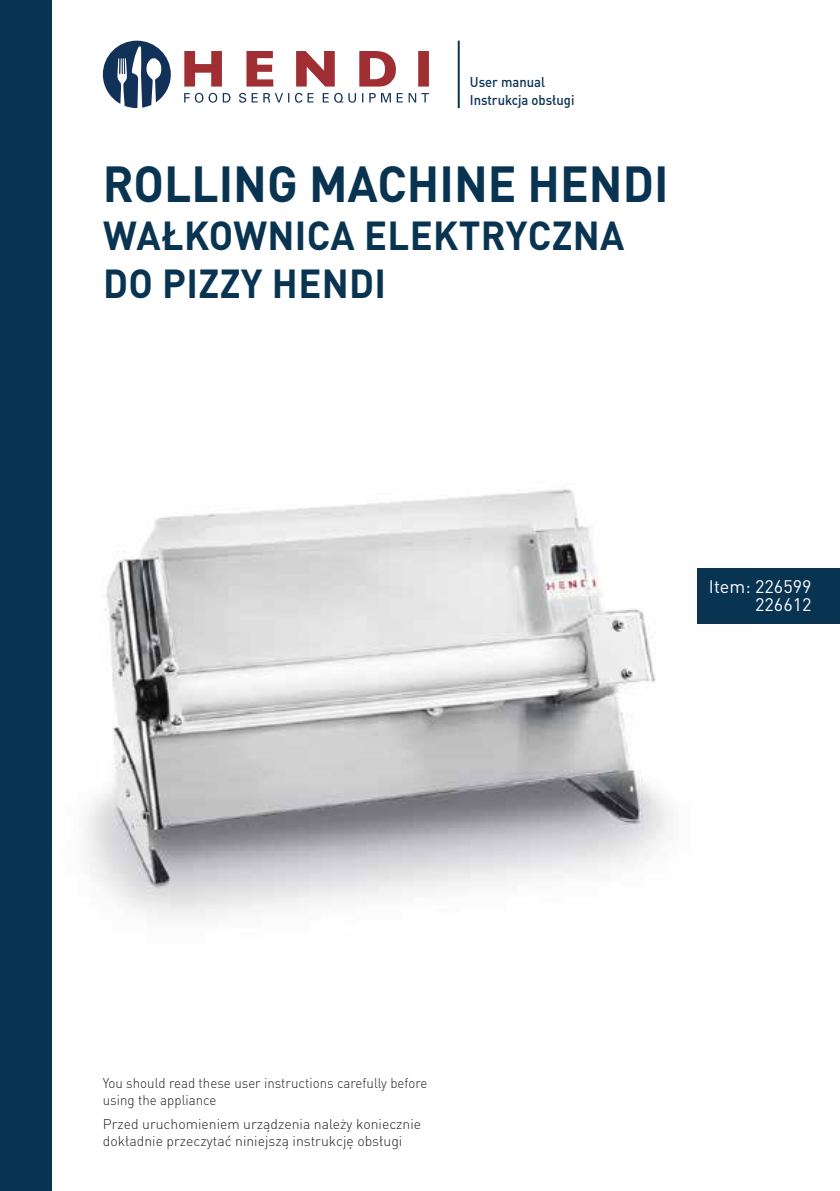
<style>
.page{position:relative;width:840px;height:1191px;background:#fff}
.page>*{position:absolute;margin:0;border:0;box-sizing:border-box;transform-origin:0 0}
.t1{font:700 50px "DIN Pro";color:#083452;scale:.95 1}
.t2{font:700 40px/48px "DIN Pro";letter-spacing:.01em;color:#083452;scale:.95 1}
.t3{font:18px/18px "DIN Pro";color:#fff;text-align:right}
.t4{font:300 14px/16.8px "DIN Pro";color:#231f20}
.t5{font:300 14px/16.8px "DIN Pro";color:#231f20;scale:.95 1}
.t6{font:500 14px/18px "DIN Pro";color:#0b3254;scale:.93 1}
</style>
<div class="page">
<img style="left:51px;top:401px;width:698px;height:573px">
<div style="left:697px;top:567px;width:142px;height:56px;background:#083452"></div>
<div style="left:0;top:0;width:51px;height:1191px;background:#083452"></div>
<hr style="left:457px;top:41px;width:2px;height:67px;background:#083452">
<svg style="left:184px;top:51px;width:244px;height:36px"></svg>
<svg style="left:184px;top:93px;width:244px;height:10px"></svg>
<svg style="left:103px;top:41px;width:68px;height:67px"></svg>
<p class="t6" style="left:469px;top:72px;width:114px">User manual<br>Instrukcja obsługi</p>
<h1 class="t1" style="left:103px;top:142px;width:596px">ROLLING MACHINE HENDI</h1>
<h2 class="t2" style="left:103px;top:206px;width:550px">WAŁKOWNICA ELEKTRYCZNA<br>DO PIZZY HENDI</h2>
<p class="t3" style="left:708px;top:576px;width:104px">Item: 226599<br>226612</p>
<p class="t5" style="left:103px;top:1074px;width:343px">You should read these user instructions carefully before using the appliance</p>
<p class="t4" style="left:103px;top:1114px;width:319px">Przed uruchomieniem urządzenia należy koniecznie dokładnie przeczytać niniejszą instrukcję obsługi</p>
</div>
